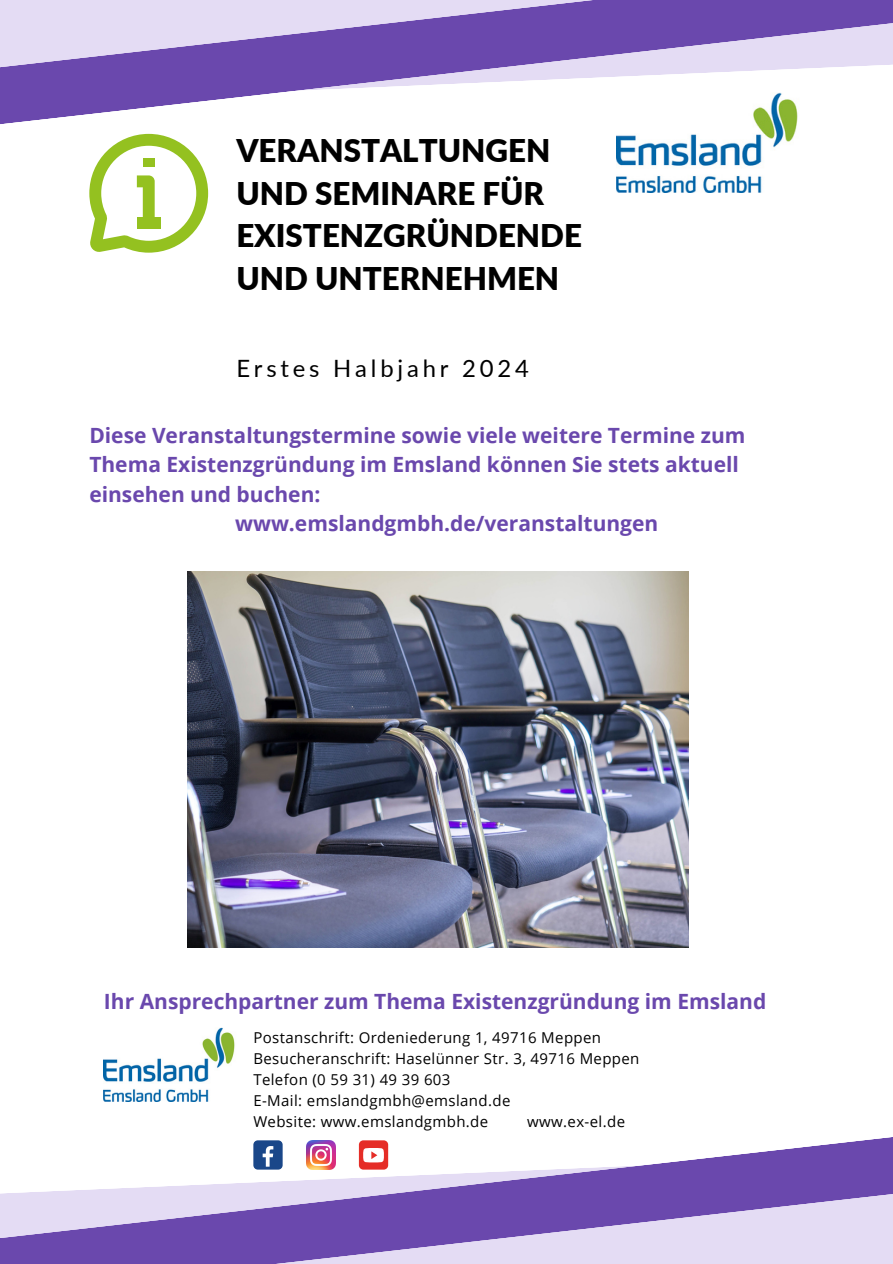
<style>
.page{position:relative;width:893px;height:1264px;background:#fff}
.page>*{position:absolute;margin:0;border:0;box-sizing:border-box;transform-origin:0 0}
.t1{font:900 31.2px/42.8px "Lato";color:#000}
.t2{font:23.85px "Lato";letter-spacing:.16em;color:#000}
.t3{font:700 21px "Open Sans";color:#6a48ad}
.t4{font:15px "Open Sans";letter-spacing:.025em;color:#000}
</style>
<div class="page">
<img style="left:616px;top:160px;width:146px;height:33px">
<svg style="left:0;top:0;width:892px;height:160px"></svg>
<svg style="left:89px;top:134px;width:119px;height:119px"></svg>
<div style="left:137px;top:217px;width:24px;height:12px;background:#94c120"></div>
<div style="left:143px;top:158px;width:12px;height:8px;background:#94c120"></div>
<svg style="left:0;top:1095px;width:892px;height:168px"></svg>
<img style="left:187px;top:571px;width:501px;height:376px">
<img style="left:104px;top:1027px;width:135px;height:73px">
<div style="left:253px;top:1140px;width:29px;height:29px;background:#1a4789;border-radius:4px"></div>
<svg style="left:262px;top:1146px;width:11px;height:20px"></svg>
<img style="left:306px;top:1140px;width:30px;height:29px">
<div style="left:359px;top:1140px;width:29px;height:29px;background:#e52d27;border-radius:4px"></div>
<svg style="left:363px;top:1148px;width:21px;height:14px"></svg>
<p class="t1" style="left:236px;top:128px;width:347px">VERANSTALTUNGEN<br>UND SEMINARE FÜR<br>EXISTENZGRÜNDENDE<br>UND UNTERNEHMEN</p>
<h2 class="t2" style="left:236px;top:353px;width:294px">Erstes Halbjahr 2024</h2>
<h3 class="t3" style="left:89px;top:420px;width:657px">Diese Veranstaltungstermine sowie viele weitere Termine zum</h3>
<h3 class="t3" style="left:89px;top:450px;width:651px">Thema Existenzgründung im Emsland können Sie stets aktuell</h3>
<h3 class="t3" style="left:89px;top:479px;width:233px">einsehen und buchen:</h3>
<h3 class="t3" style="left:235px;top:508px;width:425px">www.emslandgmbh.de/veranstaltungen</h3>
<h3 class="t3" style="left:104px;top:986px;width:664px">Ihr Ansprechpartner zum Thema Existenzgründung im Emsland</h3>
<p class="t4" style="left:253px;top:1026px;width:349px">Postanschrift: Ordeniederung 1, 49716 Meppen</p>
<p class="t4" style="left:253px;top:1047px;width:387px">Besucheranschrift: Haselünner Str. 3, 49716 Meppen</p>
<p class="t4" style="left:253px;top:1068px;width:198px">Telefon (0 59 31) 49 39 603</p>
<p class="t4" style="left:253px;top:1089px;width:258px">E-Mail: emslandgmbh@emsland.de</p>
<p class="t4" style="left:253px;top:1110px;width:236px">Website: www.emslandgmbh.de</p>
<p class="t4" style="left:527px;top:1110px;width:99px">www.ex-el.de</p>
</div>
